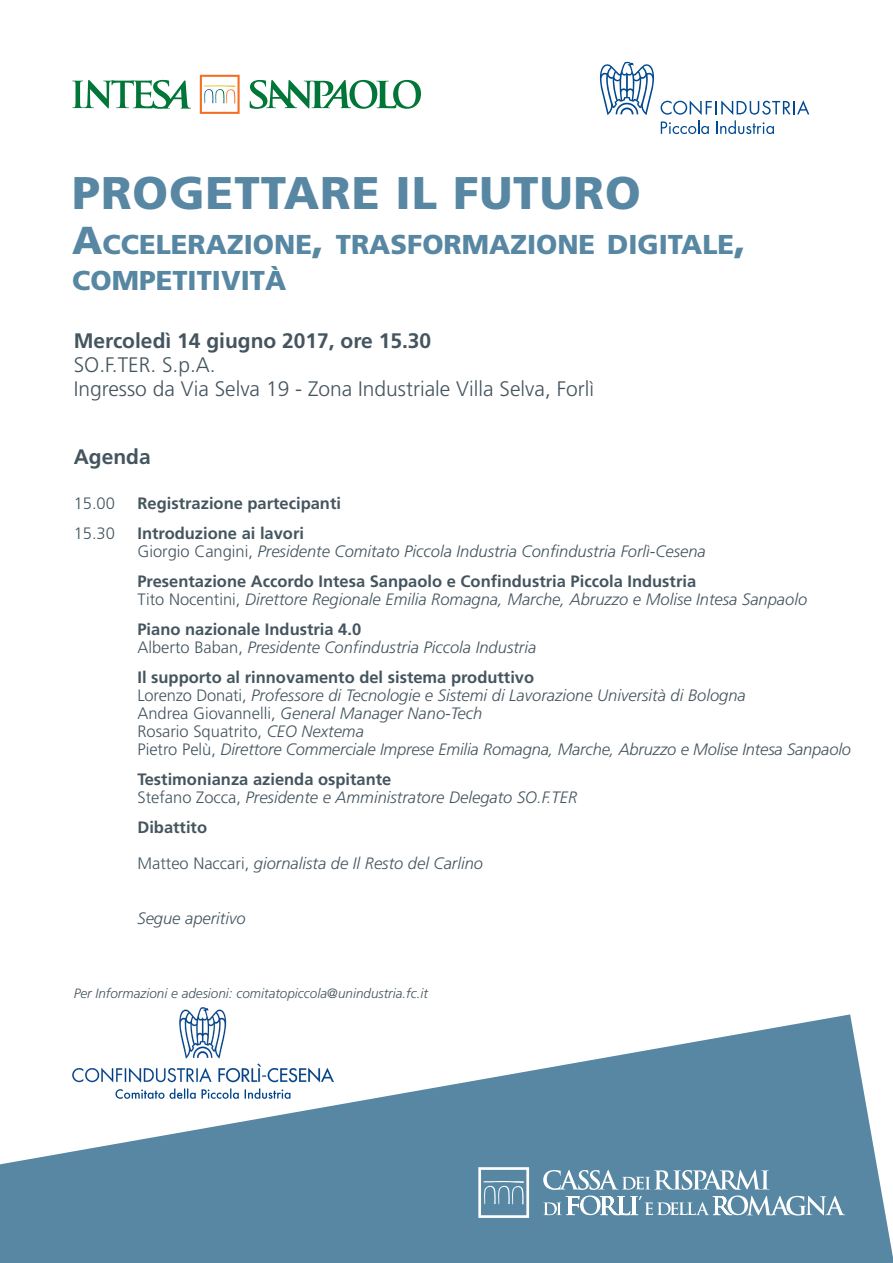
<style>
.page{position:relative;width:893px;height:1263px;background:#fff}
.page>*{position:absolute;margin:0;border:0;box-sizing:border-box;transform-origin:0 0}
.t1{font:900 45.75px "Frutiger";letter-spacing:.02em;color:#5787a3}
.t2{font:900 27.3px/36px "Frutiger";color:#5787a3}
.t3{font:300 21px/24px "Frutiger";color:#45555f}
.t4{font:700 21px "Frutiger";color:#45555f}
.t5{font:italic 300 16.5px/18px "Frutiger";color:#45555f}
.t6{font:700 16.5px "Frutiger";color:#45555f}
.t7{font:300 16.5px "Frutiger";color:#45555f}
.t8{font:italic 300 13.5px "Frutiger";color:#45555f}
.s1{font-size:39px}
.s2{font-weight:700;font-style:normal}
.s3{font-style:normal}
</style>
<div class="page">
<svg style="left:0;top:1014px;width:893px;height:249px;fill:#5787a3"></svg>
<svg style="left:250px;top:80px;width:171px;height:29px"></svg>
<svg style="left:72px;top:80px;width:119px;height:29px"></svg>
<svg style="left:200px;top:75px;width:40px;height:39px"></svg>
<svg style="left:599px;top:62px;width:55px;height:53px"></svg>
<svg style="left:661px;top:100px;width:148px;height:34px"></svg>
<svg style="left:478px;top:1167px;width:51px;height:51px"></svg>
<svg style="left:543px;top:1170px;width:302px;height:45px"></svg>
<img style="left:72px;top:1008px;width:262px;height:96px">
<img style="left:115px;top:1088px;width:175px;height:11px">
<h1 class="t1" style="left:72px;top:165px;width:570px">PROGETTARE IL FUTURO</h1>
<h2 class="t2" style="left:72px;top:226px;width:675px"><span class="s1">A</span>CCELERAZIONE<span class="s1">,</span> TRASFORMAZIONE DIGITALE<span class="s1">,<br></span>COMPETITIVITÀ</h2>
<p class="t4" style="left:74px;top:328px;width:359px">Mercoledì 14 giugno 2017, ore 15.30</p>
<p class="t3" style="left:74px;top:353px;width:522px">SO.F.TER. S.p.A.<br>Ingresso da Via Selva 19 - Zona Industriale Villa Selva, Forlì</p>
<p class="t4" style="left:74px;top:444px;width:79px">Agenda</p>
<p class="t7" style="left:74px;top:494px;width:43px">15.00</p>
<p class="t6" style="left:137px;top:493px;width:205px">Registrazione partecipanti</p>
<p class="t7" style="left:74px;top:524px;width:43px">15.30</p>
<p class="t5" style="left:137px;top:524px;width:570px"><span class="s2">Introduzione ai lavori<br></span><span class="s3">Giorgio Cangini,</span> Presidente Comitato Piccola Industria Confindustria Forlì-Cesena</p>
<p class="t5" style="left:137px;top:572px;width:671px"><span class="s2">Presentazione Accordo Intesa Sanpaolo e Confindustria Piccola Industria<br></span><span class="s3">Tito Nocentini,</span> Direttore Regionale Emilia Romagna, Marche, Abruzzo e Molise Intesa Sanpaolo</p>
<p class="t5" style="left:137px;top:620px;width:400px"><span class="s2">Piano nazionale Industria 4.0<br></span><span class="s3">Alberto Baban,</span> Presidente Confindustria Piccola Industria</p>
<p class="t5" style="left:137px;top:668px;width:715px"><span class="s2">Il supporto al rinnovamento del sistema produttivo<br></span><span class="s3">Lorenzo Donati,</span> Professore di Tecnologie e Sistemi di Lavorazione Università di Bologna<br><span class="s3">Andrea Giovannelli,</span> General Manager Nano-Tech<br><span class="s3">Rosario Squatrito,</span> CEO Nextema<br><span class="s3">Pietro Pelù,</span> Direttore Commerciale Imprese Emilia Romagna, Marche, Abruzzo e Molise Intesa Sanpaolo</p>
<p class="t5" style="left:137px;top:770px;width:441px"><span class="s2">Testimonianza azienda ospitante<br></span><span class="s3">Stefano Zocca,</span> Presidente e Amministratore Delegato SO.F.TER</p>
<p class="t5" style="left:137px;top:809px;width:347px;line-height:36px"><span class="s2">Dibattito<br></span><span class="s3">Matteo Naccari,</span> giornalista de Il Resto del Carlino</p>
<p class="t5" style="left:137px;top:910px;width:110px">Segue aperitivo</p>
<p class="t8" style="left:74px;top:985px;width:356px">Per Informazioni e adesioni: comitatopiccola@unindustria.fc.it</p>
</div>
